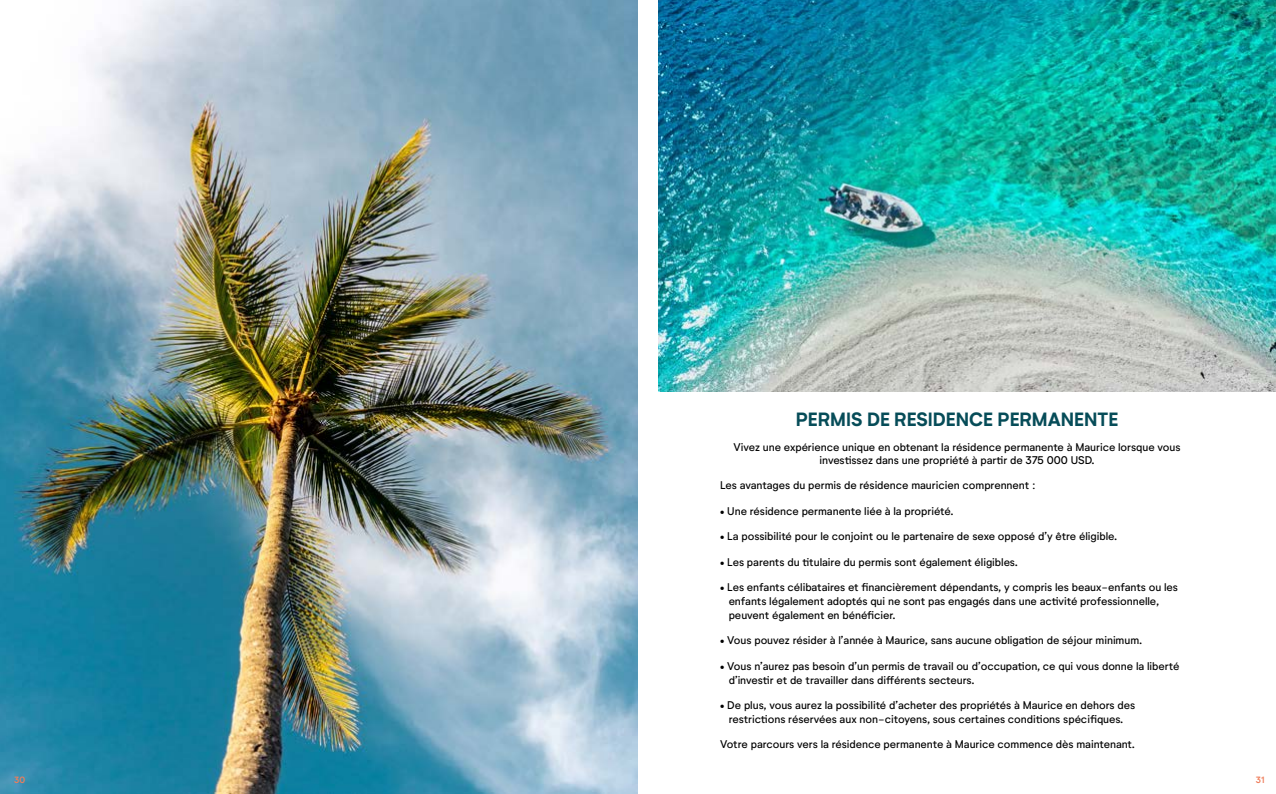
<style>
.page{position:relative;width:1276px;height:794px;background:#fff}
.page>*{position:absolute;margin:0;border:0;box-sizing:border-box;transform-origin:0 0}
.t1{font:700 19px "Neutrif Studio";color:#064c58}
.t2{font:11px/14px "Neutrif Studio";letter-spacing:-.005em;color:#000;text-align:center}
.t3{font:500 9px "Neutrif Studio";color:#ef7d5a}
</style>
<div class="page">
<img style="left:0;top:0;width:638px;height:794px">
<img style="left:659px;top:0;width:617px;height:391px">
<h1 class="t1" style="left:796px;top:408px;width:324px">PERMIS DE RESIDENCE PERMANENTE</h1>
<p class="t2" style="left:733px;top:440px;width:449px;line-height:13.2px">Vivez une expérience unique en obtenant la résidence permanente à Maurice lorsque vous investissez dans une propriété à partir de 375 000 USD.</p>
<p class="t2" style="left:720px;top:479px;width:317px">Les avantages du permis de résidence mauricien comprennent :</p>
<p class="t2" style="left:720px;top:504px;width:235px">• Une résidence permanente liée à la propriété.</p>
<p class="t2" style="left:720px;top:529px;width:398px">• La possibilité pour le conjoint ou le partenaire de sexe opposé d’y être éligible.</p>
<p class="t2" style="left:720px;top:555px;width:299px">• Les parents du titulaire du permis sont également éligibles.</p>
<p class="t2" style="left:728px;top:580px;width:451px;text-align:left;text-indent:-8px">• Les enfants célibataires et financièrement dépendants, y compris les beaux-enfants ou les enfants légalement adoptés qui ne sont pas engagés dans une activité professionnelle, peuvent également en bénéficier.</p>
<p class="t2" style="left:720px;top:633px;width:423px">• Vous pouvez résider à l’année à Maurice, sans aucune obligation de séjour minimum.</p>
<p class="t2" style="left:728px;top:659px;width:452px;text-align:left;text-indent:-8px">• Vous n’aurez pas besoin d’un permis de travail ou d’occupation, ce qui vous donne la liberté d’investir et de travailler dans différents secteurs.</p>
<p class="t2" style="left:720px;top:698px;width:416px">• De plus, vous aurez la possibilité d’acheter des propriétés à Maurice en dehors des restrictions réservées aux non-citoyens, sous certaines conditions spécifiques.</p>
<p class="t2" style="left:720px;top:736px;width:416px">Votre parcours vers la résidence permanente à Maurice commence dès maintenant.</p>
<p class="t3" style="left:14px;top:775px;width:13px">30</p>
<p class="t3" style="left:1256px;top:775px;width:10px">31</p>
</div>
